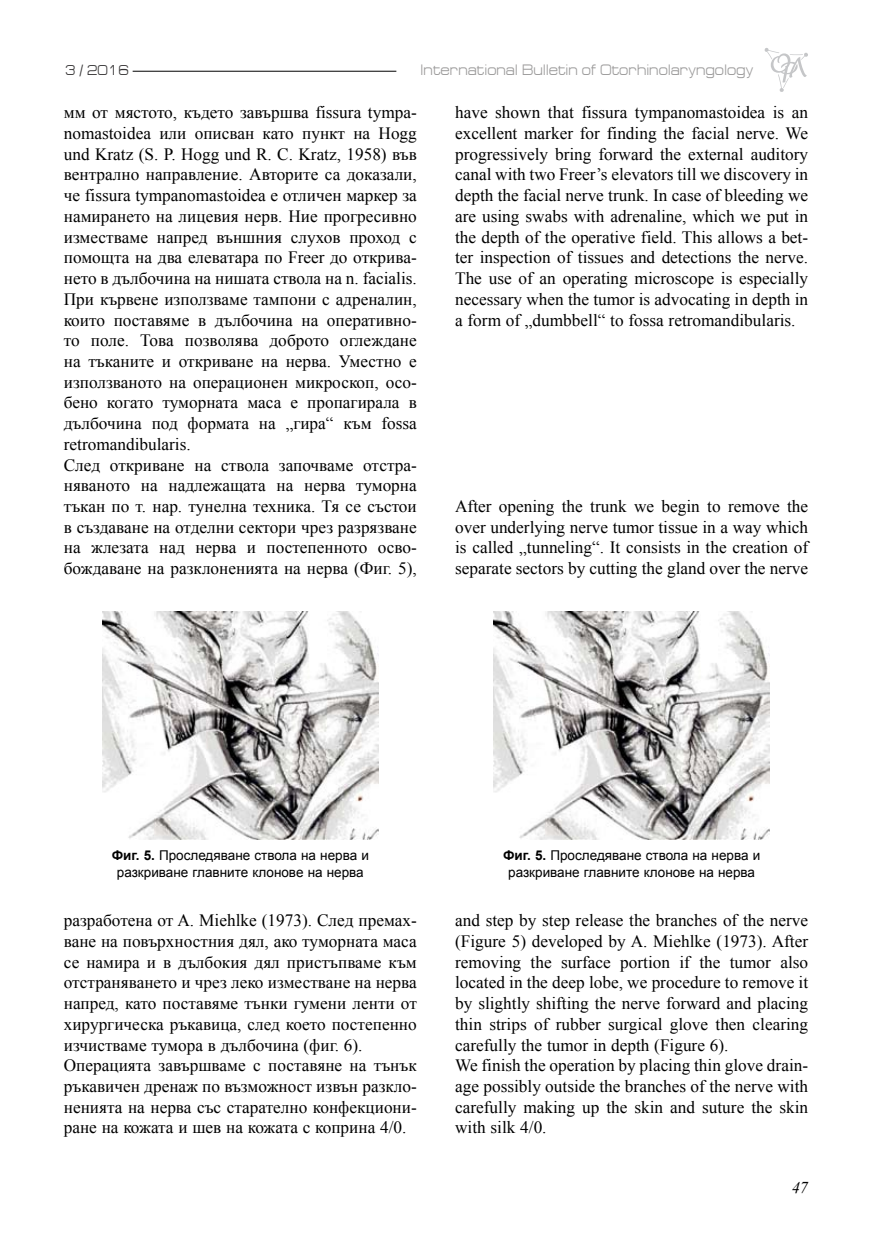
<style>
.page{position:relative;width:872px;height:1234px;background:#fff}
.page>*{position:absolute;margin:0;border:0;box-sizing:border-box;transform-origin:0 0}
.t1{font:17.25px/20.7px "Times New Roman";color:#000}
.t2{font:italic 16.5px "Times New Roman";color:#000}
.t3{font:15.3px "Europe Ext";color:#9c9b9b;scale:.83 1}
.t4{font:14.4px "Europe Ext";color:#363435;scale:.83 1}
.t5{font:13.5px/16.2px "Arial";color:#000;text-align:center}
.s1{font-weight:700}
</style>
<div class="page">
<hr style="left:133px;top:71px;width:263px;height:1px;background:#000">
<svg style="left:764px;top:48px;width:44px;height:44px"></svg>
<img style="left:102px;top:611px;width:276px;height:228px">
<img style="left:493px;top:611px;width:277px;height:228px">
<p class="t4" style="left:65px;top:62px;width:78px">3 / 2016</p>
<p class="t3" style="left:420px;top:61px;width:403px">International Bulletin of Otorhinolaryngology</p>
<p class="t1" style="left:64px;top:102px;width:354px">мм от мястото, където завършва fissura tympa&shy;nomastoidea или описван като пункт на Hogg und Kratz (S. P. Hogg und R. C. Kratz, 1958) във вентрално направление. Авторите са доказали, че fissura tympanomastoidea e отличен маркер за намирането на лицевия нерв. Ние прогресивно изместваме напред външния слухов проход с помощта на два елеватара по Freer до открива&shy;нето в дълбочина на нишата ствола на n. facialis.<br>При кървене използваме тампони с адреналин, които поставяме в дълбочина на оперативно&shy;то поле. Това позволява доброто оглеждане на тъканите и откриване на нерва. Уместно е използваното на операционен микроскоп, осо&shy;бено когато туморната маса е пропагирала в дълбочина под формата на „гира“ към fossa retromandibularis.<br>След откриване на ствола започваме отстра&shy;няваното на надлежащата на нерва туморна тъкан по т. нар. тунелна техника. Тя се състои в създаване на отделни сектори чрез разрязване на жлезата над нерва и постепенното осво&shy;бождаване на разклоненията на нерва (Фиг. 5),</p>
<p class="t1" style="left:455px;top:102px;width:354px;text-align:justify">have shown that fissura tympanomastoidea is an excellent marker for finding the facial nerve. We progressively bring forward the external auditory canal with two Freer’s elevators till we discovery in depth the facial nerve trunk. In case of bleeding we are using swabs with adrenaline, which we put in the depth of the operative field. This allows a bet&shy;ter inspection of tissues and detections the nerve.<br>The use of an operating microscope is especially necessary when the tumor is advocating in depth in a form of „dumbbell“ to fossa retromandibularis.</p>
<p class="t1" style="left:455px;top:495px;width:354px;text-align:justify">After opening the trunk we begin to remove the over underlying nerve tumor tissue in a way which is called „tunneling“. It consists in the creation of separate sectors by cutting the gland over the nerve</p>
<p class="t5" style="left:112px;top:847px;width:259px"><span class="s1">Фиг. 5.</span> Проследяване ствола на нерва и разкриване главните клонове на нерва</p>
<p class="t5" style="left:503px;top:847px;width:259px"><span class="s1">Фиг. 5.</span> Проследяване ствола на нерва и разкриване главните клонове на нерва</p>
<p class="t1" style="left:64px;top:909px;width:354px">разработена от A. Miehlke (1973). След премах&shy;ване на повърхностния дял, ако туморната маса се намира и в дълбокия дял пристъпваме към отстраняването и чрез леко изместване на нерва напред, като поставяме тънки гумени ленти от хирургическа ръкавица, след което постепенно изчистваме тумора в дълбочина (фиг. 6).<br>Операцията завършваме с поставяне на тънък ръкавичен дренаж по възможност извън разкло&shy;ненията на нерва със старателно конфекциони&shy;ране на кожата и шев на кожата с коприна 4/0.</p>
<p class="t1" style="left:455px;top:909px;width:354px">and step by step release the branches of the nerve (Figure 5) developed by A. Miehlke (1973). After removing the surface portion if the tumor also located in the deep lobe, we procedure to remove it by slightly shifting the nerve forward and placing thin strips of rubber surgical glove then clearing carefully the tumor in depth (Figure 6).<br>We finish the operation by placing thin glove drain&shy;age possibly outside the branches of the nerve with carefully making up the skin and suture the skin with silk 4/0.</p>
<p class="t2" style="left:791px;top:1175px;width:10px">47</p>
</div>
